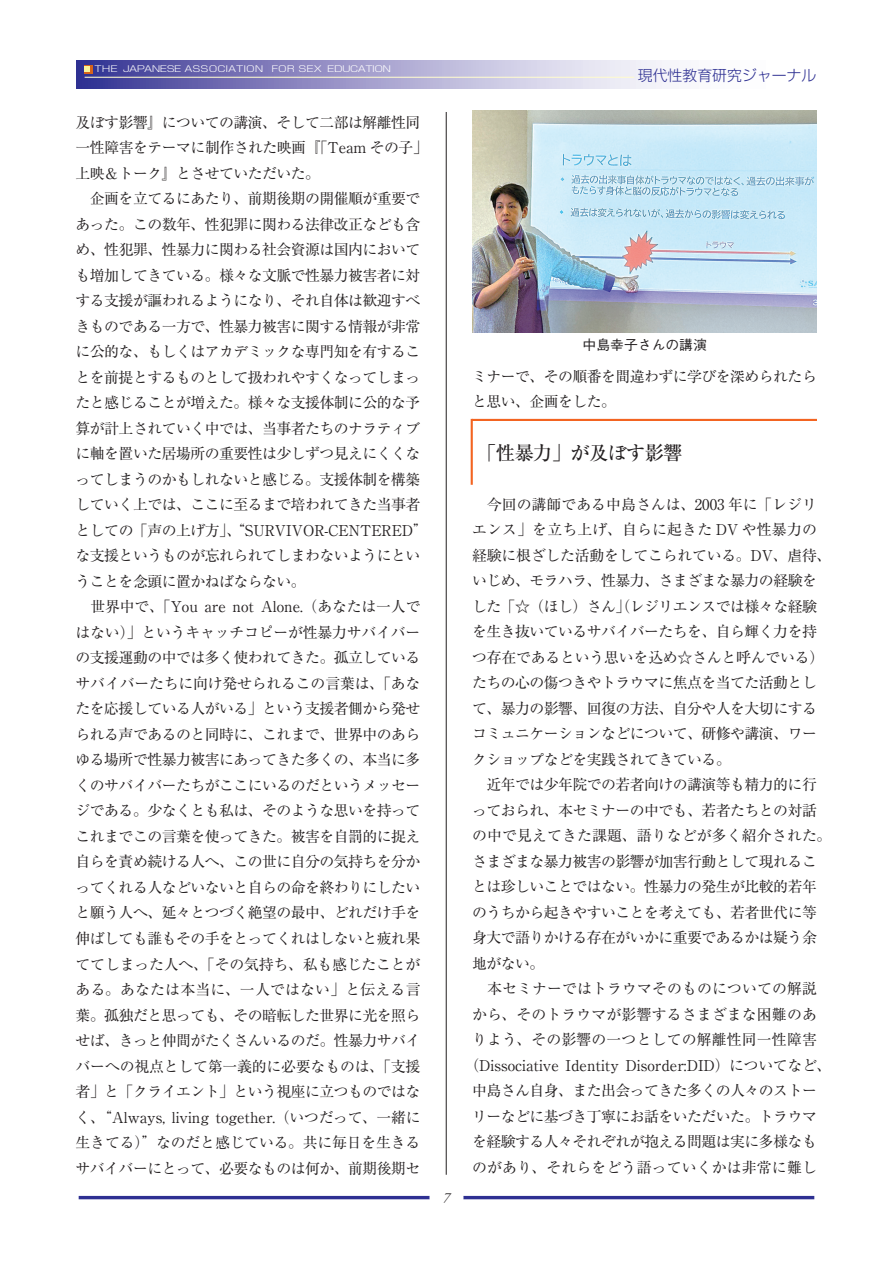
<style>
.page{position:relative;width:893px;height:1263px;background:#fff}
.page>*{position:absolute;margin:0;border:0;box-sizing:border-box;transform-origin:0 0}
.t1{font:500 19.2px "Ryumin Pro";letter-spacing:-.03em;color:#231f20}
.t2{font:14.85px/25.5px "Ryumin Pro";letter-spacing:-.035em;color:#231f20}
.t3{font:14.85px "Ryumin Pro";letter-spacing:.01em;color:#231f20}
.t4{font:14.85px "Ryumin Pro";color:#231f20}
.t5{font:14.85px "Ryumin Pro";letter-spacing:-.015em;color:#231f20}
.t6{font:14.85px "Ryumin Pro";letter-spacing:.015em;color:#231f20}
.t7{font:300 14.85px "Shin Go Pro";color:#2e3092}
.t8{font:500 13.8px "Gothic BBB Pro";color:#231f20}
.t9{font:italic 13.8px "Adobe Garamond Pro";color:#231f20}
.t10{font:300 8.55px "Shin Go Pro";color:#fff;scale:1.25 1}
</style>
<div class="page">
<hr style="left:79px;top:1196px;width:735px;height:3px;background:#2e3092">
<div style="left:429px;top:1180px;width:34px;height:34px;background:#fff;border-radius:50%"></div>
<svg style="left:76px;top:61px;width:586px;height:27px;background:#a09dcb"></svg>
<hr style="left:85px;top:77px;width:549px;height:1px;background:#fffbcf">
<div style="left:85px;top:66px;width:8px;height:8px;background:#d7641b"></div>
<svg style="left:85px;top:66px;width:5px;height:6px"></svg>
<hr style="left:446px;top:112px;width:1px;height:1063px;background:#231f20">
<hr style="left:472px;top:419px;width:345px;height:2px;background:#f36421">
<hr style="left:471px;top:419px;width:2px;height:66px;background:#f36421">
<img style="left:472px;top:111px;width:345px;height:222px">
<p class="t10" style="left:94px;top:62px;width:239px">THE JAPANESE ASSOCIATION FOR SEX EDUCATION</p>
<p class="t2" style="left:76px;top:108px;width:354px">及ぼす影響』についての講演、そして二部は解離性同一性障害をテーマに制作された映画『「Team その子」上映＆トーク』とさせていただいた。<br>　企画を立てるにあたり、前期後期の開催順が重要であった。この数年、性犯罪に関わる法律改正なども含め、性犯罪、性暴力に関わる社会資源は国内においても増加してきている。様々な文脈で性暴力被害者に対する支援が謳われるようになり、それ自体は歓迎すべきものである一方で、性暴力被害に関する情報が非常に公的な、もしくはアカデミックな専門知を有することを前提とするものとして扱われやすくなってしまったと感じることが増えた。様々な支援体制に公的な予算が計上されていく中では、当事者たちのナラティブに軸を置いた居場所の重要性は少しずつ見えにくくなってしまうのかもしれないと感じる。支援体制を構築していく上では、ここに至るまで培われてきた当事者としての「声の上げ方」、“SURVIVOR-CENTERED”な支援というものが忘れられてしまわないようにということを念頭に置かねばならない。<br>　世界中で、「You are not Alone.（あなたは一人ではない）」というキャッチコピーが性暴力サバイバーの支援運動の中では多く使われてきた。孤立しているサバイバーたちに向け発せられるこの言葉は、「あなたを応援している人がいる」という支援者側から発せられる声であるのと同時に、これまで、世界中のあらゆる場所で性暴力被害にあってきた多くの、本当に多くのサバイバーたちがここにいるのだというメッセージである。少なくとも私は、そのような思いを持ってこれまでこの言葉を使ってきた。被害を自罰的に捉え自らを責め続ける人へ、この世に自分の気持ちを分かってくれる人などいないと自らの命を終わりにしたいと願う人へ、延々とつづく絶望の最中、どれだけ手を伸ばしても誰もその手をとってくれはしないと疲れ果ててしまった人へ、「その気持ち、私も感じたことがある。あなたは本当に、一人ではない」と伝える言葉。孤独だと思っても、その暗転した世界に光を照らせば、きっと仲間がたくさんいるのだ。性暴力サバイバーへの視点として第一義的に必要なものは、「支援者」と「クライエント」という視座に立つものではなく、“Always, living together.（いつだって、一緒に生きてる）”なのだと感じている。共に毎日を生きるサバイバーにとって、必要なものは何か、前期後期セ</p>
<p class="t7" style="left:638px;top:64px;width:180px">現代性教育研究ジャーナル</p>
<p class="t9" style="left:443px;top:1189px;width:8px">7</p>
<p class="t8" style="left:583px;top:334px;width:126px">中島幸子さんの講演</p>
<p class="t2" style="left:472px;top:362px;width:346px">ミナーで、その順番を間違わずに学びを深められたらと思い、企画をした。</p>
<p class="t1" style="left:477px;top:438px;width:207px">「性暴力」が及ぼす影響</p>
<p class="t4" style="left:472px;top:492px;width:346px">　今回の講師である中島さんは、2003 年に「レジリ</p>
<p class="t6" style="left:472px;top:518px;width:346px">エンス」を立ち上げ、自らに起きた DV や性暴力の</p>
<p class="t5" style="left:472px;top:543px;width:361px">経験に根ざした活動をしてこられている。DV、虐待、</p>
<p class="t2" style="left:472px;top:567px;width:346px">いじめ、モラハラ、性暴力、さまざまな暴力の経験を</p>
<p class="t2" style="left:472px;top:592px;width:346px">した「☆（ほし）さん」（レジリエンスでは様々な経験</p>
<p class="t2" style="left:472px;top:618px;width:346px">を生き抜いているサバイバーたちを、自ら輝く力を持</p>
<p class="t5" style="left:472px;top:645px;width:354px">つ存在であるという思いを込め☆さんと呼んでいる）</p>
<p class="t2" style="left:472px;top:669px;width:346px">たちの心の傷つきやトラウマに焦点を当てた活動とし</p>
<p class="t2" style="left:472px;top:694px;width:346px">て、暴力の影響、回復の方法、自分や人を大切にする</p>
<p class="t2" style="left:472px;top:720px;width:346px">コミュニケーションなどについて、研修や講演、ワー</p>
<p class="t2" style="left:472px;top:745px;width:260px">クショップなどを実践されてきている。</p>
<p class="t2" style="left:472px;top:771px;width:346px">　近年では少年院での若者向けの講演等も精力的に行</p>
<p class="t2" style="left:472px;top:796px;width:346px">っておられ、本セミナーの中でも、若者たちとの対話</p>
<p class="t3" style="left:472px;top:824px;width:361px">の中で見えてきた課題、語りなどが多く紹介された。</p>
<p class="t2" style="left:472px;top:847px;width:346px">さまざまな暴力被害の影響が加害行動として現れるこ</p>
<p class="t2" style="left:472px;top:873px;width:346px">とは珍しいことではない。性暴力の発生が比較的若年</p>
<p class="t2" style="left:472px;top:898px;width:346px">のうちから起きやすいことを考えても、若者世代に等</p>
<p class="t2" style="left:472px;top:924px;width:346px">身大で語りかける存在がいかに重要であるかは疑う余</p>
<p class="t2" style="left:472px;top:949px;width:74px">地がない。</p>
<p class="t3" style="left:472px;top:977px;width:346px">　本セミナーではトラウマそのものについての解説</p>
<p class="t3" style="left:472px;top:1002px;width:346px">から、そのトラウマが影響するさまざまな困難のあ</p>
<p class="t3" style="left:472px;top:1028px;width:346px">りよう、その影響の一つとしての解離性同一性障害</p>
<p class="t4" style="left:465px;top:1053px;width:368px">（Dissociative Identity Disorder:DID）についてなど、</p>
<p class="t2" style="left:472px;top:1077px;width:346px">中島さん自身、また出会ってきた多くの人々のストー</p>
<p class="t2" style="left:472px;top:1102px;width:346px">リーなどに基づき丁寧にお話をいただいた。トラウマ</p>
<p class="t2" style="left:472px;top:1128px;width:346px">を経験する人々それぞれが抱える問題は実に多様なも</p>
<p class="t3" style="left:472px;top:1155px;width:346px">のがあり、それらをどう語っていくかは非常に難し</p>
</div>
